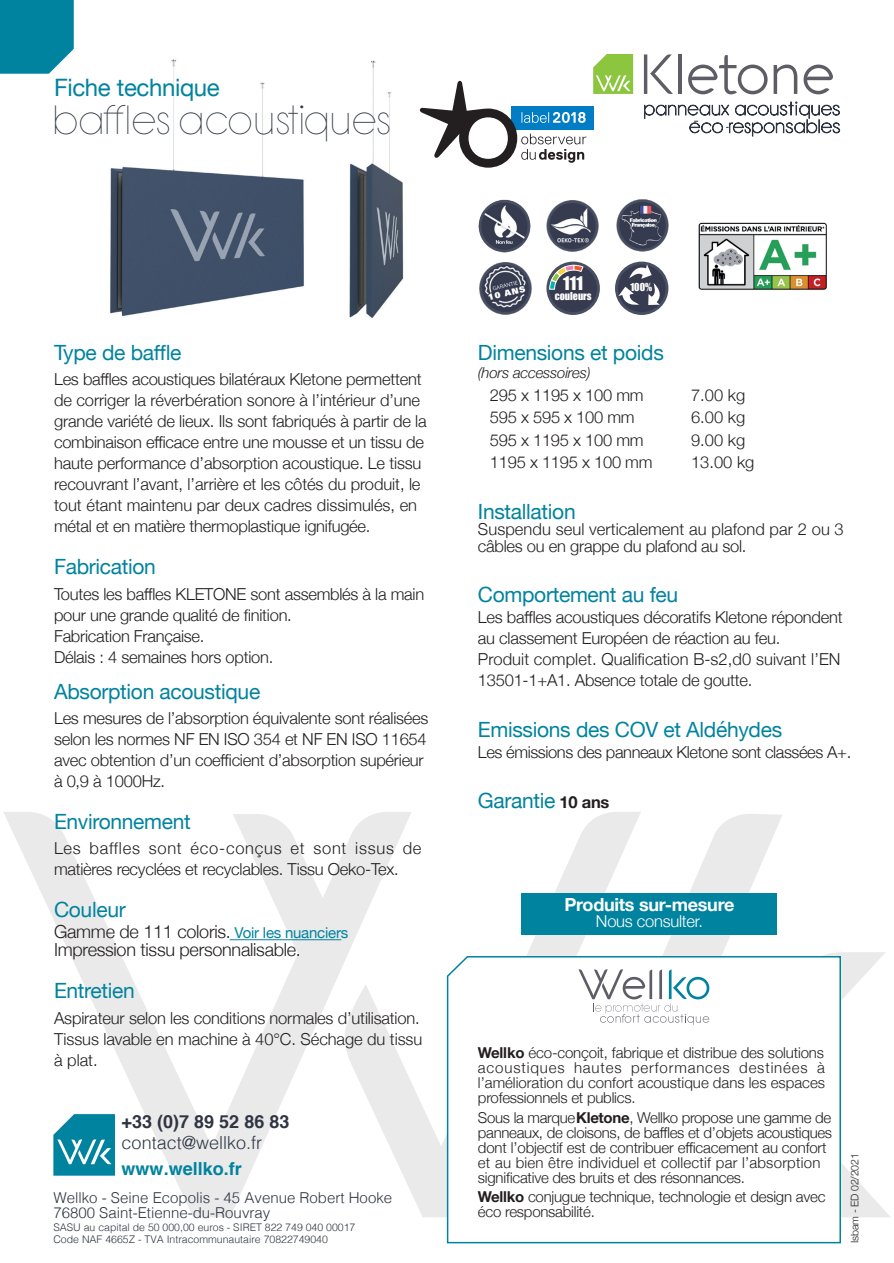
<style>
.page{position:relative;width:894px;height:1263px;background:#fff}
.page>*{position:absolute;margin:0;border:0;box-sizing:border-box;transform-origin:0 0}
.t1{font:28.5px "Bondoluo Peek";letter-spacing:.03em;color:#2f3642}
.t2{font:24px "Helvetica Neue";letter-spacing:-.015em;color:#00839e}
.t3{font:21px "Helvetica Neue";letter-spacing:-.015em;color:#00839e}
.t4{font:300 18px/18px "Helvetica Neue";letter-spacing:-.015em;color:#231f20}
.t5{font:700 18px "Helvetica Neue";letter-spacing:-.015em;color:#fff}
.t6{font:300 18px "Helvetica";color:#2f3642}
.t7{font:700 18px "Helvetica";color:#2f3642}
.t8{font:700 18px "Helvetica";color:#00839e}
.t9{font:17.25px "Impact";color:#fff}
.t10{font:300 16.5px/21px "Helvetica Neue";letter-spacing:-.015em;color:#231f20}
.t11{font:300 16.5px/16.5px "Helvetica Neue";letter-spacing:.005em;color:#231f20}
.t12{font:300 16.5px "Helvetica Neue";letter-spacing:-.015em;color:#fff}
.t13{font:300 15px/15px "Helvetica Neue";letter-spacing:-.015em;color:#231f20}
.t14{font:300 15px/15px "Helvetica";color:#2f3642}
.t15{font:italic 300 15px "Helvetica Neue";letter-spacing:-.015em;color:#231f20}
.t16{font:300 10.5px/12.6px "Helvetica";color:#2f3642}
.t17{font:300 10.5px "Helvetica Neue";letter-spacing:-.015em;color:#231f20}
.t18{font:10.05px "Impact";color:#fff}
.s1{font-weight:400;font-size:15px;color:#00839e}
.s2{font-weight:700;font-size:16.5px;color:#231f20}
.s3{font-weight:700}
</style>
<div class="page">
<img style="left:110px;top:59px;width:294px;height:259px">
<svg style="left:826px;top:952px;width:64px;height:265px"></svg>
<svg style="left:640px;top:814px;width:142px;height:141px"></svg>
<svg style="left:411px;top:812px;width:229px;height:405px"></svg>
<svg style="left:3px;top:812px;width:408px;height:405px"></svg>
<hr style="left:230px;top:939px;width:111px;height:1px;background:#00839e">
<svg style="left:53px;top:1114px;width:62px;height:62px;background:#2d99af"></svg>
<svg style="left:643px;top:54px;width:29px;height:40px"></svg>
<svg style="left:678px;top:54px;width:3px;height:40px"></svg>
<svg style="left:688px;top:55px;width:79px;height:39px"></svg>
<svg style="left:773px;top:65px;width:24px;height:29px"></svg>
<svg style="left:803px;top:65px;width:29px;height:29px"></svg>
<svg style="left:644px;top:101px;width:195px;height:35px"></svg>
<svg style="left:593px;top:54px;width:40px;height:40px;background:#9fcf60"></svg>
<svg style="left:0;top:0;width:74px;height:74px;background:#108aa4"></svg>
<div style="left:511px;top:106px;width:82px;height:24px;background:#007dc5"></div>
<svg style="left:419px;top:80px;width:167px;height:88px"></svg>
<img style="left:616px;top:200px;width:52px;height:52px">
<img style="left:478px;top:199px;width:53px;height:53px">
<img style="left:546px;top:200px;width:52px;height:52px">
<img style="left:479px;top:263px;width:52px;height:52px">
<div style="left:547px;top:263px;width:51px;height:51px;background:#373b4f;border-radius:50%"></div>
<div style="left:546px;top:262px;width:53px;height:53px;border:3px solid #494f62;border-radius:50%"></div>
<svg style="left:548px;top:265px;width:35px;height:25px"></svg>
<svg style="left:616px;top:263px;width:50px;height:51px"></svg>
<div style="left:614px;top:262px;width:54px;height:53px;border:3px solid #494f62;border-radius:50%"></div>
<svg style="left:618px;top:263px;width:47px;height:44px"></svg>
<img style="left:698px;top:222px;width:129px;height:68px">
<svg style="left:446px;top:955px;width:395px;height:289px"></svg>
<svg style="left:578px;top:969px;width:131px;height:56px"></svg>
<div style="left:521px;top:893px;width:255px;height:41px;background:#00839e"></div>
<h2 class="t2" style="left:54px;top:73px;width:167px">Fiche technique</h2>
<h1 class="t1" style="left:54px;top:112px;width:338px">Baffles acoustiques</h1>
<p class="t3" style="left:54px;top:340px;width:129px">Type de baffle</p>
<p class="t10" style="left:54px;top:369px;width:374px">Les baffles acoustiques bilatéraux Kletone permettent de corriger la réverbération sonore à l’intérieur d’une grande variété de lieux. Ils sont fabriqués à partir de la combinaison efficace entre une mousse et un tissu de haute performance d’absorption acoustique. Le tissu recouvrant l’avant, l’arrière et les côtés du produit, le tout étant maintenu par deux cadres dissimulés, en métal et en matière thermoplastique ignifugée.</p>
<p class="t3" style="left:54px;top:554px;width:103px">Fabrication</p>
<p class="t10" style="left:54px;top:583px;width:371px">Toutes les baffles KLETONE sont assemblés à la main pour une grande qualité de finition.<br>Fabrication Française.<br>Délais : 4 semaines hors option.</p>
<p class="t3" style="left:54px;top:679px;width:208px">Absorption acoustique</p>
<p class="t10" style="left:54px;top:707px;width:376px">Les mesures de l’absorption équivalente sont réalisées selon les normes NF EN ISO 354 et NF EN ISO 11654 avec obtention d’un coefficient d’absorption supérieur à 0,9 à 1000Hz.</p>
<p class="t3" style="left:54px;top:809px;width:138px">Environnement</p>
<p class="t10" style="left:54px;top:837px;width:369px">Les baffles sont éco-conçus et sont issus de matières recyclées et recyclables. Tissu Oeko-Tex.</p>
<p class="t3" style="left:54px;top:897px;width:73px">Couleur</p>
<p class="t4" style="left:54px;top:922px;width:296px">Gamme de 111 coloris. <span class="s1">Voir les nuanciers<br></span>Impression tissu personnalisable.</p>
<p class="t3" style="left:54px;top:978px;width:82px">Entretien</p>
<p class="t10" style="left:54px;top:1007px;width:369px">Aspirateur selon les conditions normales d’utilisation.<br>Tissus lavable en machine à 40°C. Séchage du tissu à plat.</p>
<p class="t7" style="left:122px;top:1114px;width:169px">+33 (0)7 89 52 86 83</p>
<p class="t6" style="left:122px;top:1136px;width:142px">contact@wellko.fr</p>
<p class="t8" style="left:122px;top:1161px;width:122px">www.wellko.fr</p>
<p class="t14" style="left:53px;top:1192px;width:340px">Wellko - Seine Ecopolis - 45 Avenue Robert Hooke<br>76800 Saint-Etienne-du-Rouvray</p>
<p class="t16" style="left:53px;top:1222px;width:303px">SASU au capital de 50 000,00 euros - SIRET 822 749 040 00017<br>Code NAF 4665Z - TVA Intracommunautaire 70822749040</p>
<p class="t9" style="left:563px;top:276px;width:21px">111</p>
<p class="t18" style="left:554px;top:292px;width:38px">couleurs</p>
<p class="t18" style="left:630px;top:283px;width:23px">100%</p>
<p class="t3" style="left:477px;top:340px;width:187px">Dimensions et poids</p>
<p class="t15" style="left:477px;top:364px;width:114px">(hors accessoires)</p>
<p class="t10" style="left:489px;top:384px;width:155px">295 x 1195 x 100 mm</p>
<p class="t10" style="left:690px;top:384px;width:56px">7.00 kg</p>
<p class="t10" style="left:489px;top:406px;width:146px">595 x 595 x 100 mm</p>
<p class="t10" style="left:690px;top:406px;width:56px">6.00 kg</p>
<p class="t10" style="left:489px;top:429px;width:155px">595 x 1195 x 100 mm</p>
<p class="t10" style="left:690px;top:429px;width:56px">9.00 kg</p>
<p class="t10" style="left:489px;top:451px;width:164px">1195 x 1195 x 100 mm</p>
<p class="t10" style="left:690px;top:451px;width:65px">13.00 kg</p>
<p class="t3" style="left:477px;top:499px;width:99px">Installation</p>
<p class="t11" style="left:477px;top:521px;width:367px">Suspendu seul verticalement au plafond par 2 ou 3 câbles ou en grappe du plafond au sol.</p>
<p class="t3" style="left:477px;top:582px;width:202px">Comportement au feu</p>
<p class="t10" style="left:477px;top:606px;width:366px">Les baffles acoustiques décoratifs Kletone répondent au classement Européen de réaction au feu.<br>Produit complet. Qualification B-s2,d0 suivant l’EN 13501-1+A1. Absence totale de goutte.</p>
<p class="t3" style="left:477px;top:717px;width:305px">Emissions des COV et Aldéhydes</p>
<p class="t10" style="left:477px;top:741px;width:374px">Les émissions des panneaux Kletone sont classées A+.</p>
<p class="t3" style="left:477px;top:788px;width:133px">Garantie <span class="s2">10 ans</span></p>
<p class="t5" style="left:564px;top:893px;width:171px">Produits sur-mesure</p>
<p class="t12" style="left:595px;top:911px;width:108px">Nous consulter.</p>
<p class="t13" style="left:477px;top:1045px;width:348px;text-align:justify"><span class="s3">Wellko</span> éco-conçoit, fabrique et distribue des solutions acoustiques hautes performances destinées à l’amélioration du confort acoustique dans les espaces professionnels et publics.</p>
<p class="t13" style="left:477px;top:1109px;width:355px">Sous la marque<span class="s3">Kletone</span>, Wellko propose une gamme de panneaux, de cloisons, de baffles et d’objets acoustiques dont l’objectif est de contribuer efficacement au confort et au bien être individuel et collectif par l’absorption significative des bruits et des résonnances.</p>
<p class="t13" style="left:477px;top:1189px;width:349px"><span class="s3">Wellko</span> conjugue technique, technologie et design avec éco responsabilité.</p>
<p class="t17" style="left:848px;top:1243px;width:91px;rotate:-90deg">Isbam - ED 02/2021</p>
</div>
